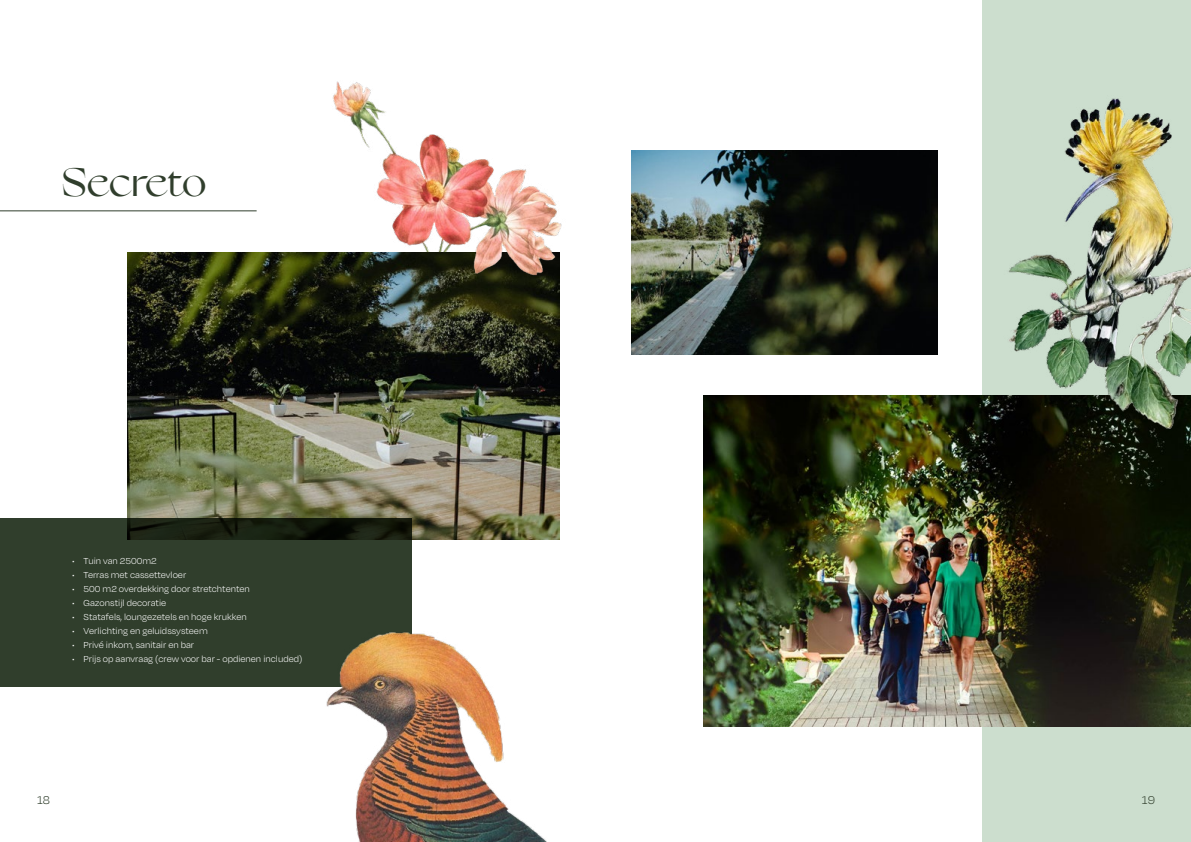
<style>
.page{position:relative;width:1191px;height:842px;background:#fff}
.page>*{position:absolute;margin:0;border:0;box-sizing:border-box;transform-origin:0 0}
.t1{font:40px "Grand Slang";letter-spacing:-.035em;color:#303e2c}
.t2{font:300 13px "Degular";color:#303e2c}
.t3{font:300 10px "Degular";color:#fff}
</style>
<div class="page">
<img style="left:128px;top:252px;width:431px;height:288px">
<hr style="left:0;top:211px;width:257px;height:1px;background:#303e2c">
<div style="left:0;top:518px;width:411px;height:169px;background:#303e2c"></div>
<img style="left:326px;top:590px;width:221px;height:252px">
<img style="left:303px;top:81px;width:259px;height:214px">
<div style="left:982px;top:0;width:209px;height:842px;background:#ccdece"></div>
<img style="left:631px;top:150px;width:306px;height:204px">
<img style="left:703px;top:396px;width:488px;height:330px">
<img style="left:1003px;top:98px;width:188px;height:340px">
<h1 class="t1" style="left:62px;top:159px;width:146px">Secreto</h1>
<p class="t3" style="left:72px;top:555px;width:86px">• Tuin van 2500m2</p>
<p class="t3" style="left:72px;top:569px;width:115px">• Terras met cassettevloer</p>
<p class="t3" style="left:72px;top:583px;width:179px">• 500 m2 overdekking door stretchtenten</p>
<p class="t3" style="left:72px;top:597px;width:95px">• Gazonstijl decoratie</p>
<p class="t3" style="left:72px;top:611px;width:176px">• Statafels, loungezetels en hoge krukken</p>
<p class="t3" style="left:72px;top:625px;width:137px">• Verlichting en geluidssysteem</p>
<p class="t3" style="left:72px;top:639px;width:123px">• Privé inkom, sanitair en bar</p>
<p class="t3" style="left:72px;top:653px;width:231px">• Prijs op aanvraag (crew voor bar - opdienen included)</p>
<h2 class="t2" style="left:37px;top:792px;width:14px">18</h2>
<h2 class="t2" style="left:1141px;top:792px;width:15px">19</h2>
</div>
